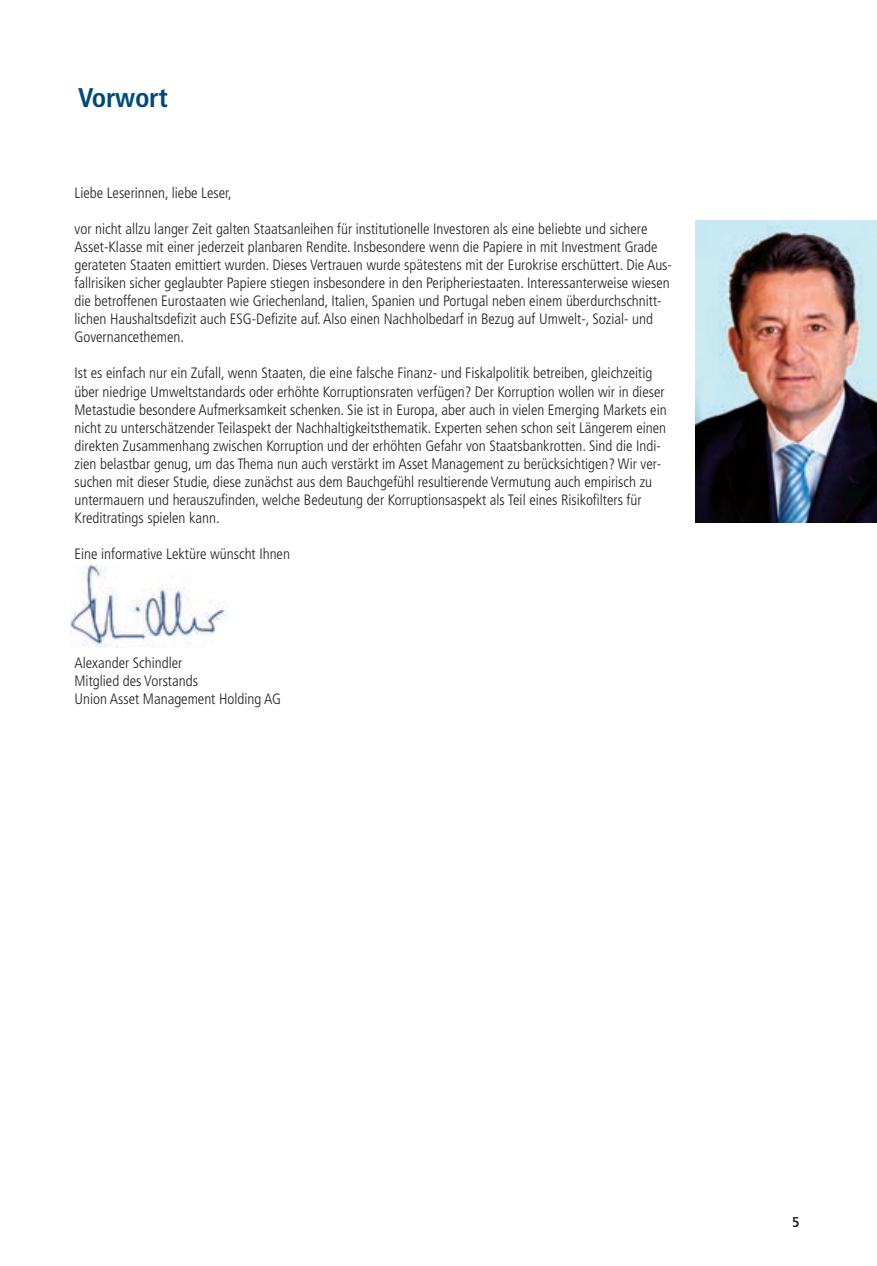
<style>
.page{position:relative;width:877px;height:1266px;background:#fff}
.page>*{position:absolute;margin:0;border:0;box-sizing:border-box;transform-origin:0 0}
.t1{font:700 condensed 27px "Frutiger LT Std";letter-spacing:-.01em;color:#00497b}
.t2{font:300 condensed 15px/18px "Frutiger LT Std";color:#231f20}
.t3{font:700 condensed 14.25px "Frutiger LT Std";color:#231f20}
</style>
<div class="page">
<hr style="left:0;top:0;width:1px;height:1265px;background:#00497b">
<img style="left:695px;top:221px;width:181px;height:302px">
<img style="left:71px;top:566px;width:156px;height:81px">
<h1 class="t1" style="left:78px;top:87px;width:91px">Vorwort</h1>
<p class="t2" style="left:74px;top:185px;width:158px">Liebe Leserinnen, liebe Leser,</p>
<p class="t2" style="left:74px;top:221px;width:598px">vor nicht allzu langer Zeit galten Staatsanleihen für institutionelle Investoren als eine beliebte und sichere Asset-Klasse mit einer jederzeit planbaren Rendite. Insbesondere wenn die Papiere in mit Investment Grade gerateten Staaten emittiert wurden. Dieses Vertrauen wurde spätestens mit der Eurokrise erschüttert. Die Aus&shy;fallrisiken sicher geglaubter Papiere stiegen insbesondere in den Peripheriestaaten. Interessanterweise wiesen die betroffenen Eurostaaten wie Griechenland, Italien, Spanien und Portugal neben einem überdurchschnitt - lichen Haushaltsdefizit auch ESG-Defizite auf. Also einen Nachholbedarf in Bezug auf Umwelt-, Sozial- und Governancethemen.</p>
<p class="t2" style="left:74px;top:365px;width:593px">Ist es einfach nur ein Zufall, wenn Staaten, die eine falsche Finanz- und Fiskalpolitik betreiben, gleichzeitig über niedrige Umweltstandards oder erhöhte Korruptionsraten verfügen? Der Korruption wollen wir in dieser Metastudie besondere Aufmerksamkeit schenken. Sie ist in Europa, aber auch in vielen Emerging Markets ein nicht zu unterschätzender Teilaspekt der Nachhaltigkeitsthematik. Experten sehen schon seit Längerem einen direkten Zusammenhang zwischen Korruption und der erhöhten Gefahr von Staatsbankrotten. Sind die Indi&shy;zien belastbar genug, um das Thema nun auch verstärkt im Asset Management zu berücksichtigen? Wir ver - suchen mit dieser Studie, diese zunächst aus dem Bauchgefühl resultierende Vermutung auch empirisch zu untermauern und herauszufinden, welche Bedeutung der Korruptionsaspekt als Teil eines Risikofilters für Kreditratings spielen kann.</p>
<p class="t2" style="left:74px;top:546px;width:217px">Eine informative Lektüre wünscht Ihnen</p>
<p class="t2" style="left:74px;top:654px;width:208px">Alexander Schindler<br>Mitglied des Vorstands<br>Union Asset Management Holding AG</p>
<p class="t3" style="left:791px;top:1215px;width:9px">5</p>
</div>
